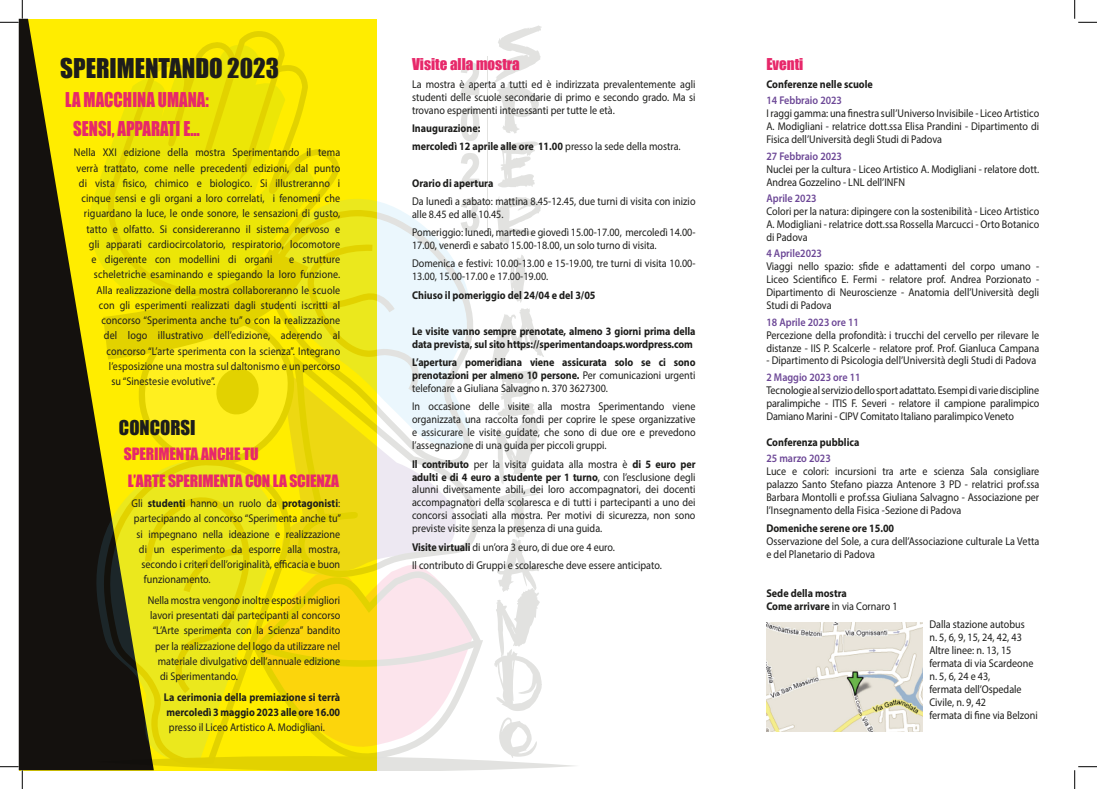
<style>
.page{position:relative;width:1097px;height:789px;background:#fff}
.page>*{position:absolute;margin:0;border:0;box-sizing:border-box;transform-origin:0 0}
.t1{font:25px "Impact";color:#1d1d1b}
.t2{font:18.75px/29.1px "Impact";color:#e7286a;text-align:center;scale:.9 1}
.t3{font:18.75px "Impact";color:#1d1d1b}
.t4{font:15.62px/26.2px "Impact";letter-spacing:-.01em;color:#e7286a}
.t5{font:15px "Impact";color:#e7286a}
.t6{font:11.25px/13px "Myriad Pro";color:#1d1d1b;text-align:justify;scale:.9 1}
.t7{font:700 11.25px/12.9px "Myriad Pro";color:#1d1d1b;scale:.9 1}
.t8{font:600 11.25px "Myriad Pro";color:#6c4796;scale:.9 1}
.s1{font-weight:400}
.s2{font-weight:700}
</style>
<div class="page">
<div style="left:19px;top:19px;width:358px;height:751px;background:#ffed00"></div>
<svg style="left:19px;top:19px;width:83px;height:751px;fill:#14110e"></svg>
<svg style="left:94px;top:459px;width:8px;height:302px;background:#151311"></svg>
<svg style="left:342px;top:199px;width:55px;height:10px"></svg>
<svg style="left:86px;top:42px;width:19px;height:272px"></svg>
<svg style="left:293px;top:640px;width:190px;height:77px"></svg>
<svg style="left:102px;top:461px;width:191px;height:256px"></svg>
<svg style="left:342px;top:209px;width:99px;height:34px"></svg>
<svg style="left:105px;top:31px;width:237px;height:212px;fill:#ece607"></svg>
<svg style="left:103px;top:243px;width:377px;height:450px"></svg>
<svg style="left:460px;top:62px;width:19px;height:33px"></svg>
<svg style="left:461px;top:108px;width:18px;height:33px"></svg>
<svg style="left:460px;top:153px;width:19px;height:33px"></svg>
<svg style="left:461px;top:198px;width:18px;height:34px"></svg>
<svg style="left:494px;top:25px;width:48px;height:108px"></svg>
<svg style="left:498px;top:141px;width:40px;height:46px"></svg>
<svg style="left:495px;top:197px;width:46px;height:48px"></svg>
<svg style="left:492px;top:255px;width:52px;height:456px"></svg>
<svg style="left:97px;top:717px;width:478px;height:53px"></svg>
<hr style="left:487px;top:56px;width:1px;height:178px;background:#121400">
<img style="left:766px;top:622px;width:156px;height:109px">
<svg style="left:0;top:0;width:23px;height:23px"></svg>
<svg style="left:0;top:766px;width:23px;height:23px"></svg>
<svg style="left:1074px;top:0;width:23px;height:23px"></svg>
<svg style="left:1074px;top:766px;width:23px;height:23px"></svg>
<h1 class="t1" style="left:60px;top:48px;width:220px">SPERIMENTANDO 2023</h1>
<h2 class="t2" style="left:65px;top:84px;width:161px">LA MACCHINA UMANA:<br>SENSI, APPARATI E…</h2>
<p class="t6" style="left:74px;top:146px;width:297px">Nella XXI edizione della mostra Sperimentando il tema</p>
<p class="t6" style="left:76px;top:161px;width:295px">verrà trattato, come nelle precedenti edizioni, dal punto</p>
<p class="t6" style="left:79px;top:176px;width:292px">di vista fisico, chimico e biologico. Si illustreranno i</p>
<p class="t6" style="left:81px;top:192px;width:289px">cinque sensi e gli organi a loro correlati, i fenomeni che</p>
<p class="t6" style="left:84px;top:207px;width:286px">riguardano la luce, le onde sonore, le sensazioni di gusto,</p>
<p class="t6" style="left:86px;top:222px;width:283px">tatto e olfatto. Si considereranno il sistema nervoso e</p>
<p class="t6" style="left:89px;top:237px;width:281px">gli apparati cardiocircolatorio, respiratorio, locomotore</p>
<p class="t6" style="left:91px;top:253px;width:203px">e digerente con modellini di organi</p>
<p class="t6" style="left:289px;top:253px;width:58px">e strutture</p>
<p class="t6" style="left:94px;top:268px;width:275px">scheletriche esaminando e spiegando la loro funzione.</p>
<p class="t6" style="left:96px;top:283px;width:272px">Alla realizzazione della mostra collaboreranno le scuole</p>
<p class="t6" style="left:99px;top:298px;width:270px">con gli esperimenti realizzati dagli studenti iscritti al</p>
<p class="t6" style="left:101px;top:314px;width:267px">concorso “Sperimenta anche tu” o con la realizzazione</p>
<p class="t6" style="left:104px;top:329px;width:264px">del logo illustrativo dell’edizione, aderendo al</p>
<p class="t6" style="left:106px;top:344px;width:261px">concorso “L’arte sperimenta con la scienza”. Integrano</p>
<p class="t6" style="left:109px;top:359px;width:258px">l’esposizione una mostra sul daltonismo e un percorso</p>
<p class="t6" style="left:111px;top:374px;width:117px">su “Sinestesie evolutive”.</p>
<h2 class="t3" style="left:119px;top:413px;width:78px">CONCORSI</h2>
<h3 class="t4" style="left:124px;top:441px;width:217px">SPERIMENTA ANCHE TU<br>L’ARTE SPERIMENTA CON LA SCIENZA</h3>
<p class="t7" style="left:131px;top:496px;width:233px"><span class="s1">Gli</span> studenti <span class="s1">hanno un ruolo da</span> protagonisti<span class="s1">:</span></p>
<p class="t6" style="left:134px;top:512px;width:232px">partecipando al concorso “Sperimenta anche tu”</p>
<p class="t6" style="left:136px;top:527px;width:228px">si impegnano nella ideazione e realizzazione</p>
<p class="t6" style="left:139px;top:542px;width:225px">di un esperimento da esporre alla mostra,</p>
<p class="t6" style="left:141px;top:558px;width:222px">secondo i criteri dell’originalità, efficacia e buon</p>
<p class="t6" style="left:144px;top:573px;width:76px">funzionamento.</p>
<p class="t6" style="left:148px;top:593px;width:215px">Nella mostra vengono inoltre esposti i migliori</p>
<p class="t6" style="left:150px;top:609px;width:213px">lavori presentati dai partecipanti al concorso</p>
<p class="t6" style="left:153px;top:624px;width:210px">“L’Arte sperimenta con la Scienza” bandito</p>
<p class="t6" style="left:155px;top:639px;width:207px">per la realizzazione del logo da utilizzare nel</p>
<p class="t6" style="left:158px;top:654px;width:204px">materiale divulgativo dell’annuale edizione</p>
<p class="t6" style="left:160px;top:669px;width:88px">di Sperimentando.</p>
<p class="t7" style="left:164px;top:689px;width:197px;line-height:15.2px">La cerimonia della premiazione si terrà mercoledì 3 maggio 2023 alle ore 16.00</p>
<p class="t6" style="left:169px;top:720px;width:175px">presso il Liceo Artistico A. Modigliani.</p>
<h3 class="t5" style="left:412px;top:52px;width:109px">Visite alla mostra</h3>
<p class="t6" style="left:412px;top:77px;width:316px">La mostra è aperta a tutti ed è indirizzata prevalentemente agli studenti delle scuole secondarie di primo e secondo grado. Ma si trovano esperimenti interessanti per tutte le età.</p>
<p class="t7" style="left:412px;top:119px;width:300px;line-height:18.2px">Inaugurazione:<br>mercoledì 12 aprile alle ore 11.00 <span class="s1">presso la sede della mostra.</span></p>
<p class="t7" style="left:412px;top:176px;width:92px">Orario di apertura</p>
<p class="t6" style="left:412px;top:195px;width:316px">Da lunedì a sabato: mattina 8.45-12.45, due turni di visita con inizio alle 8.45 ed alle 10.45.</p>
<p class="t6" style="left:412px;top:226px;width:316px">Pomeriggio: lunedì, martedì e giovedì 15.00-17.00, mercoledì 14.00-<br>17.00, venerdì e sabato 15.00-18.00, un solo turno di visita.</p>
<p class="t6" style="left:412px;top:257px;width:316px">Domenica e festivi: 10.00-13.00 e 15-19.00, tre turni di visita 10.00-<br>13.00, 15.00-17.00 e 17.00-19.00.</p>
<p class="t7" style="left:412px;top:288px;width:205px">Chiuso il pomeriggio del 24/04 e del 3/05</p>
<p class="t7" style="left:412px;top:324px;width:316px">Le visite vanno sempre prenotate, almeno 3 giorni prima della data prevista, sul sito https://sperimentandoaps.wordpress.com</p>
<p class="t7" style="left:412px;top:356px;width:316px;text-align:justify">L’apertura pomeridiana viene assicurata solo se ci sono prenotazioni per almeno 10 persone. <span class="s1">Per comunicazioni urgenti telefonare a Giuliana Salvagno n. 370 3627300.</span></p>
<p class="t6" style="left:412px;top:400px;width:316px">In occasione delle visite alla mostra Sperimentando viene organizzata una raccolta fondi per coprire le spese organizzative e assicurare le visite guidate, che sono di due ore e prevedono l’assegnazione di una guida per piccoli gruppi.</p>
<p class="t6" style="left:412px;top:457px;width:316px"><span class="s2">Il contributo</span> per la visita guidata alla mostra è <span class="s2">di 5 euro per adulti e di 4 euro a studente per 1 turno</span>, con l’esclusione degli alunni diversamente abili, dei loro accompagnatori, dei docenti accompagnatori della scolaresca e di tutti i partecipanti a uno dei concorsi associati alla mostra. Per motivi di sicurezza, non sono previste visite senza la presenza di una guida.</p>
<p class="t6" style="left:412px;top:537px;width:279px;line-height:18.2px"><span class="s2">Visite virtuali</span> di un’ora 3 euro, di due ore 4 euro.<br>Il contributo di Gruppi e scolaresche deve essere anticipato.</p>
<h3 class="t5" style="left:766px;top:52px;width:38px">Eventi</h3>
<p class="t7" style="left:766px;top:77px;width:120px">Conferenze nelle scuole</p>
<p class="t8" style="left:766px;top:93px;width:86px">14 Febbraio 2023</p>
<p class="t6" style="left:766px;top:107px;width:305px">I raggi gamma: una finestra sull’Universo Invisibile - Liceo Artistico A. Modigliani - relatrice dott.ssa Elisa Prandini - Dipartimento di Fisica dell’Università degli Studi di Padova</p>
<p class="t8" style="left:766px;top:149px;width:86px">27 Febbraio 2023</p>
<p class="t6" style="left:766px;top:162px;width:305px">Nuclei per la cultura - Liceo Artistico A. Modigliani - relatore dott.<br>Andrea Gozzelino - LNL dell’INFN</p>
<p class="t8" style="left:766px;top:191px;width:57px">Aprile 2023</p>
<p class="t6" style="left:766px;top:205px;width:305px">Colori per la natura: dipingere con la sostenibilità - Liceo Artistico A. Modigliani - relatrice dott.ssa Rossella Marcucci - Orto Botanico di Padova</p>
<p class="t8" style="left:766px;top:246px;width:63px">4 Aprile2023</p>
<p class="t6" style="left:766px;top:260px;width:305px">Viaggi nello spazio: sfide e adattamenti del corpo umano - Liceo Scientifico E. Fermi - relatore prof. Andrea Porzionato - Dipartimento di Neuroscienze - Anatomia dell’Università degli Studi di Padova</p>
<p class="t8" style="left:766px;top:315px;width:104px">18 Aprile 2023 ore 11</p>
<p class="t6" style="left:766px;top:328px;width:305px">Percezione della profondità: i trucchi del cervello per rilevare le distanze - IIS P. Scalcerle - relatore prof. Prof. Gianluca Campana</p>
<p class="t6" style="left:766px;top:354px;width:301px">- Dipartimento di Psicologia dell’Università degli Studi di Padova</p>
<p class="t8" style="left:766px;top:370px;width:106px">2 Maggio 2023 ore 11</p>
<p class="t6" style="left:766px;top:383px;width:305px">Tecnologie al servizio dello sport adattato. Esempi di varie discipline paralimpiche - ITIS F. Severi - relatore il campione paralimpico Damiano Marini - CIPV Comitato Italiano paralimpico Veneto</p>
<p class="t7" style="left:766px;top:435px;width:105px">Conferenza pubblica</p>
<p class="t8" style="left:766px;top:451px;width:73px">25 marzo 2023</p>
<p class="t6" style="left:766px;top:464px;width:305px">Luce e colori: incursioni tra arte e scienza Sala consigliare palazzo Santo Stefano piazza Antenore 3 PD - relatrici prof.ssa Barbara Montolli e prof.ssa Giuliana Salvagno - Associazione per l’Insegnamento della Fisica -Sezione di Padova</p>
<p class="t7" style="left:766px;top:521px;width:144px">Domeniche serene ore 15.00</p>
<p class="t6" style="left:766px;top:534px;width:305px">Osservazione del Sole, a cura dell’Associazione culturale La Vetta e del Planetario di Padova</p>
<p class="t7" style="left:766px;top:586px;width:147px">Sede della mostra<br>Come arrivare <span class="s1">in via Cornaro 1</span></p>
<p class="t6" style="left:929px;top:617px;width:122px;text-align:left">Dalla stazione autobus<br>n. 5, 6, 9, 15, 24, 42, 43<br>Altre linee: n. 13, 15 fermata di via Scardeone n. 5, 6, 24 e 43,<br>fermata dell’Ospedale<br>Civile, n. 9, 42<br>fermata di fine via Belzoni</p>
</div>
